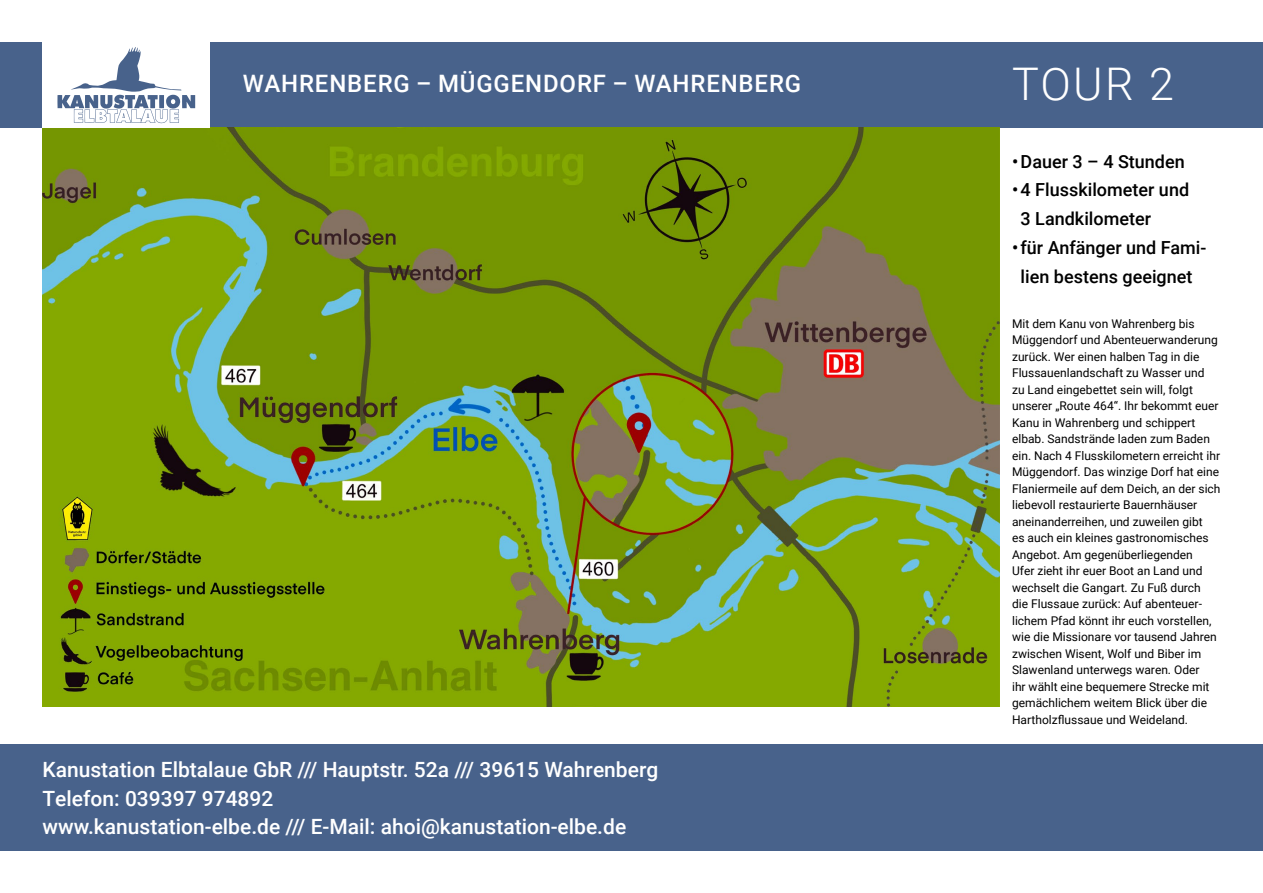
<style>
.page{position:relative;width:1263px;height:893px;background:#fff}
.page>*{position:absolute;margin:0;border:0;box-sizing:border-box;transform-origin:0 0}
.t1{font:300 45px "Roboto";color:#fff}
.t2{font:500 24px "Roboto";letter-spacing:.035em;color:#fff}
.t3{font:500 21px/28.8px "Roboto";color:#fff}
.t4{font:500 18px/28.8px "Roboto";color:#000}
.t5{font:12px/16.5px "Roboto";color:#000}
</style>
<div class="page">
<div style="left:0;top:43px;width:1263px;height:85px;background:#48628b"></div>
<div style="left:0;top:744px;width:1263px;height:106px;background:#48628b"></div>
<img style="left:43px;top:128px;width:956px;height:578px">
<div style="left:43px;top:43px;width:167px;height:85px;background:#fff"></div>
<svg style="left:57px;top:47px;width:138px;height:76px"></svg>
<h2 class="t2" style="left:243px;top:67px;width:560px">WAHRENBERG – MÜGGENDORF – WAHRENBERG</h2>
<h1 class="t1" style="left:1012px;top:53px;width:163px">TOUR 2</h1>
<h3 class="t3" style="left:43px;top:754px;width:617px">Kanustation Elbtalaue GbR /// Hauptstr. 52a /// 39615 Wahrenberg<br>Telefon: 039397 974892<br>www.kanustation-elbe.de /// E-Mail: ahoi@kanustation-elbe.de</h3>
<h3 class="t4" style="left:1012px;top:146px;width:174px">•Dauer 3 – 4 Stunden</h3>
<h3 class="t4" style="left:1020px;top:175px;width:170px;text-indent:-8px">•4 Flusskilometer und<br>3 Landkilometer</h3>
<h3 class="t4" style="left:1012px;top:232px;width:196px;text-align:center">•für Anfänger und Fami&shy;lien bestens geeignet</h3>
<p class="t5" style="left:1012px;top:315px;width:210px">Mit dem Kanu von Wahrenberg bis Müggendorf und Abenteuerwanderung zurück. Wer einen halben Tag in die Flussauenlandschaft zu Wasser und<br>zu Land eingebettet sein will, folgt unserer „Route 464“. Ihr bekommt euer Kanu in Wahrenberg und schippert elbab. Sandstrände laden zum Baden ein. Nach 4 Flusskilometern erreicht ihr Müggendorf. Das winzige Dorf hat eine Flaniermeile auf dem Deich, an der sich liebevoll restaurierte Bauernhäuser aneinanderreihen, und zuweilen gibt<br>es auch ein kleines gastronomisches Angebot. Am gegenüberliegenden<br>Ufer zieht ihr euer Boot an Land und wechselt die Gangart. Zu Fuß durch<br>die Flussaue zurück: Auf abenteuer&shy;lichem Pfad könnt ihr euch vorstellen, wie die Missionare vor tausend Jahren zwischen Wisent, Wolf und Biber im Slawenland unterwegs waren. Oder<br>ihr wählt eine bequemere Strecke mit gemächlichem weitem Blick über die Hartholzflussaue und Weideland.</p>
</div>
